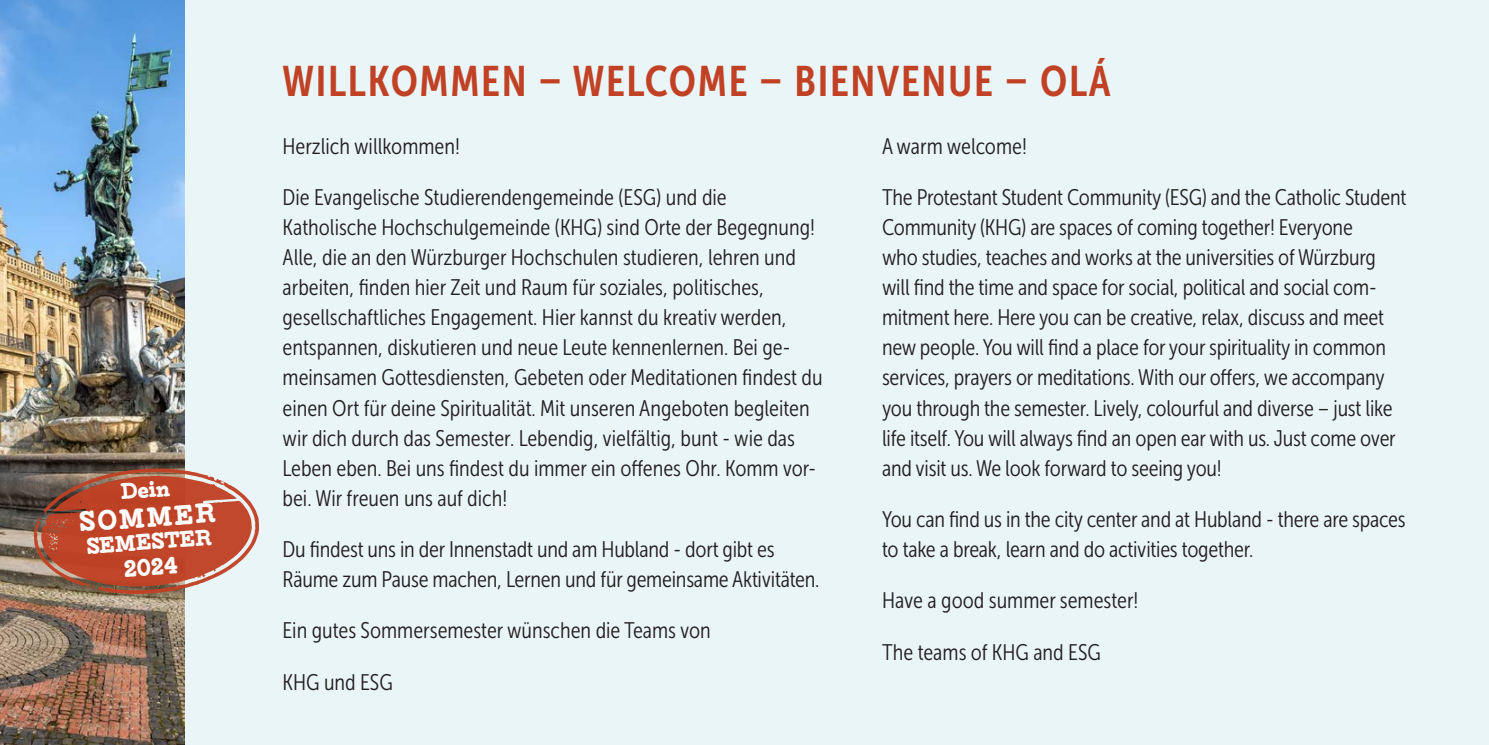
<style>
.page{position:relative;width:1489px;height:745px;background:#fff}
.page>*{position:absolute;margin:0;border:0;box-sizing:border-box;transform-origin:0 0}
.t1{font:42.5px "Museo Sans Cond 700";letter-spacing:.04em;color:#c14124}
.t2{font:700 26.75px "Liebe Ruth";color:#fff}
.t3{font:22.5px/30px "Museo Sans Cond 300";letter-spacing:-.01em;color:#231f20}
.t4{font:700 22.5px "Liebe Ruth";color:#fff}
.t5{font:700 21.75px "Liebe Ruth";color:#fff}
</style>
<div class="page">
<div style="left:0;top:0;width:1488px;height:744px;background:#eaf5f8"></div>
<img style="left:0;top:0;width:184px;height:744px">
<svg style="left:34px;top:468px;width:225px;height:125px;background:#b8614b"></svg>
<p class="t5" style="left:120px;top:478px;width:50px;rotate:-4deg">Dein</p>
<p class="t2" style="left:78px;top:506px;width:138px;rotate:-4deg">SOMMER</p>
<p class="t5" style="left:86px;top:533px;width:127px;rotate:-4deg">SEMESTER</p>
<p class="t4" style="left:123px;top:555px;width:56px;rotate:-4deg">2024</p>
<h1 class="t1" style="left:282px;top:57px;width:829px">WILLKOMMEN – WELCOME – BIENVENUE – OLÁ</h1>
<p class="t3" style="left:282px;top:131px;width:179px">Herzlich willkommen!</p>
<p class="t3" style="left:282px;top:183px;width:541px">Die Evangelische Studierendengemeinde (ESG) und die Katholische Hochschulgemeinde (KHG) sind Orte der Begegnung!<br>Alle, die an den Würzburger Hochschulen studieren, lehren und arbeiten, finden hier Zeit und Raum für soziales, politisches, gesellschaftliches Engagement. Hier kannst du kreativ werden, entspannen, diskutieren und neue Leute kennenlernen. Bei ge&shy;meinsamen Gottesdiensten, Gebeten oder Meditationen findest du einen Ort für deine Spiritualität. Mit unseren Angeboten begleiten wir dich durch das Semester. Lebendig, vielfältig, bunt - wie das Leben eben. Bei uns findest du immer ein offenes Ohr. Komm vor&shy;bei. Wir freuen uns auf dich!</p>
<p class="t3" style="left:282px;top:534px;width:538px">Du findest uns in der Innenstadt und am Hubland - dort gibt es<br>Räume zum Pause machen, Lernen und für gemeinsame Aktivitäten.</p>
<p class="t3" style="left:282px;top:615px;width:429px">Ein gutes Sommersemester wünschen die Teams von</p>
<p class="t3" style="left:282px;top:666px;width:112px">KHG und ESG</p>
<p class="t3" style="left:882px;top:131px;width:146px">A warm welcome!</p>
<p class="t3" style="left:882px;top:183px;width:526px">The Protestant Student Community (ESG) and the Catholic Student Community (KHG) are spaces of coming together! Everyone<br>who studies, teaches and works at the universities of Würzburg will find the time and space for social, political and social com&shy;mitment here. Here you can be creative, relax, discuss and meet new people. You will find a place for your spirituality in common services, prayers or meditations. With our offers, we accompany you through the semester. Lively, colourful and diverse – just like life itself. You will always find an open ear with us. Just come over and visit us. We look forward to seeing you!</p>
<p class="t3" style="left:882px;top:504px;width:525px">You can find us in the city center and at Hubland - there are spaces to take a break, learn and do activities together.</p>
<p class="t3" style="left:882px;top:585px;width:258px">Have a good summer semester!</p>
<p class="t3" style="left:882px;top:636px;width:220px">The teams of KHG and ESG</p>
</div>
